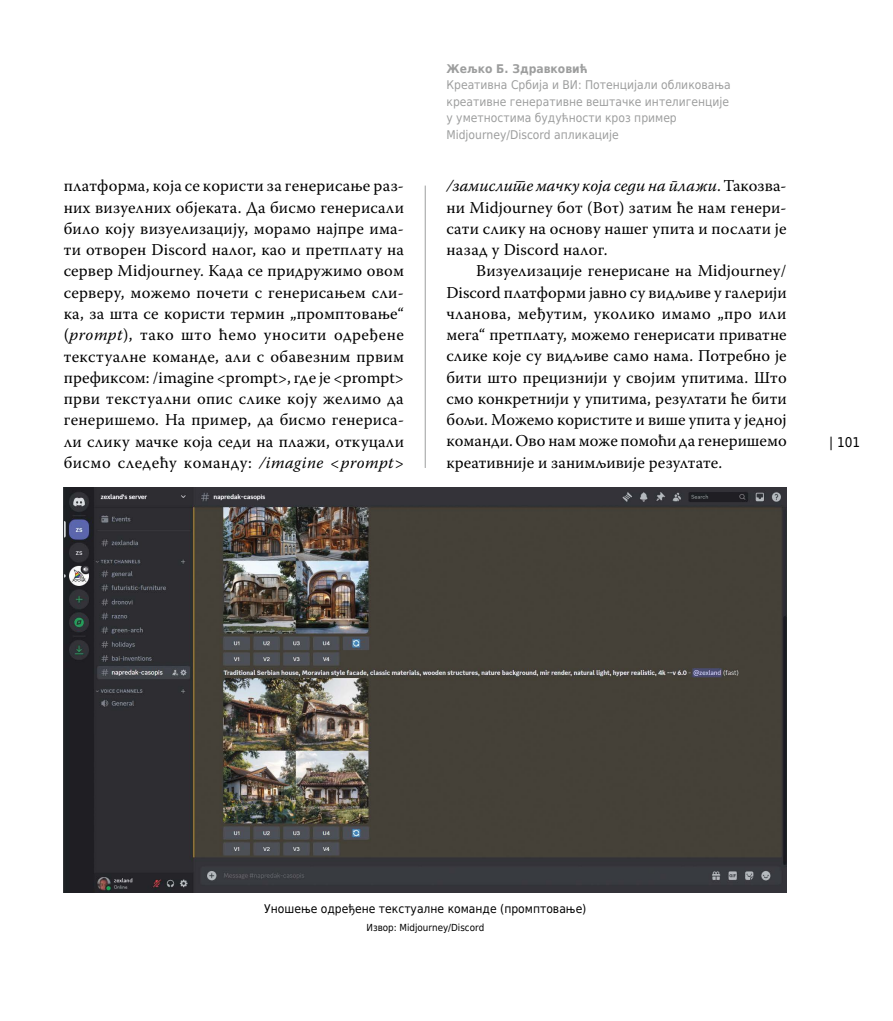
<style>
.page{position:relative;width:893px;height:1021px;background:#fff}
.page>*{position:absolute;margin:0;border:0;box-sizing:border-box;transform-origin:0 0}
.t1{font:16.5px/21.3px "Warnock Pro";letter-spacing:.01em;color:#000;text-align:justify}
.t2{font:13.5px "DejaVu Sans Condensed";color:#000}
.t3{font:12px/16.5px "DejaVu Sans Condensed";color:#9d9e9e}
.t4{font:12px "DejaVu Sans Condensed";color:#000}
.t5{font:700 12px "DejaVu Sans Condensed";color:#9d9e9e}
.t6{font:9.75px "DejaVu Sans Condensed";color:#000}
.s1{font-style:italic}
</style>
<div class="page">
<hr style="left:425px;top:185px;width:1px;height:283px;background:#9d9e9e">
<img style="left:63px;top:488px;width:723px;height:404px">
<p class="t5" style="left:446px;top:59px;width:143px">Жељко Б. Здравковић</p>
<p class="t3" style="left:446px;top:76px;width:286px">Креативна Србија и ВИ: Потенцијали обликовања креативне генеративне вештачке интелигенције у уметностима будућности кроз пример Midjourney/Discord апликације</p>
<p class="t1" style="left:64px;top:175px;width:342px">платформа, која се користи за генерисање раз&shy;них визуелних објеката. Да бисмо генерисали било коју визуелизацију, морамо најпре има&shy;ти отворен Discord налог, као и претплату на сервер Midjourney. Када се придружимо овом серверу, можемо почети с генерисањем сли&shy;ка, за шта се користи термин „промптовање“ (<span class="s1">prompt</span>), тако што ћемо уносити одређене текстуалне команде, али с обавезним првим префиксом: /imagine &lt;prompt&gt;, где је &lt;prompt&gt; први текстуални опис слике коју желимо да генеришемо. На пример, да бисмо генериса&shy;ли слику мачке која седи на плажи, откуцали бисмо следећу команду: <span class="s1">/imagine &lt;prompt&gt;</span></p>
<p class="t1" style="left:446px;top:175px;width:342px"><span class="s1">/замислите мачку која седи на плажи</span>. Такозва&shy;ни Midjourney бот (Βοτ) затим ће нам генери&shy;сати слику на основу нашег упита и послати је назад у Discord налог.</p>
<p class="t1" style="left:446px;top:260px;width:342px;text-indent:30px">Визуелизације генерисане на Midjourney/ Discord платформи јавно су видљиве у галерији чланова, међутим, уколико имамо „про или мега“ претплату, можемо генерисати приватне слике које су видљиве само нама. Потребно је бити што прецизнији у својим упитима. Што смо конкретнији у упитима, резултати ће бити бољи. Можемо користите и више упита у једној команди. Ово нам може помоћи да генеришемо креативније и занимљивије резултате.</p>
<p class="t2" style="left:829px;top:431px;width:33px">| 101</p>
<p class="t4" style="left:264px;top:899px;width:324px">Уношење одређене текстуалне команде (промптовање)</p>
<p class="t6" style="left:366px;top:920px;width:119px">Извор: Midjourney/Discord</p>
</div>
